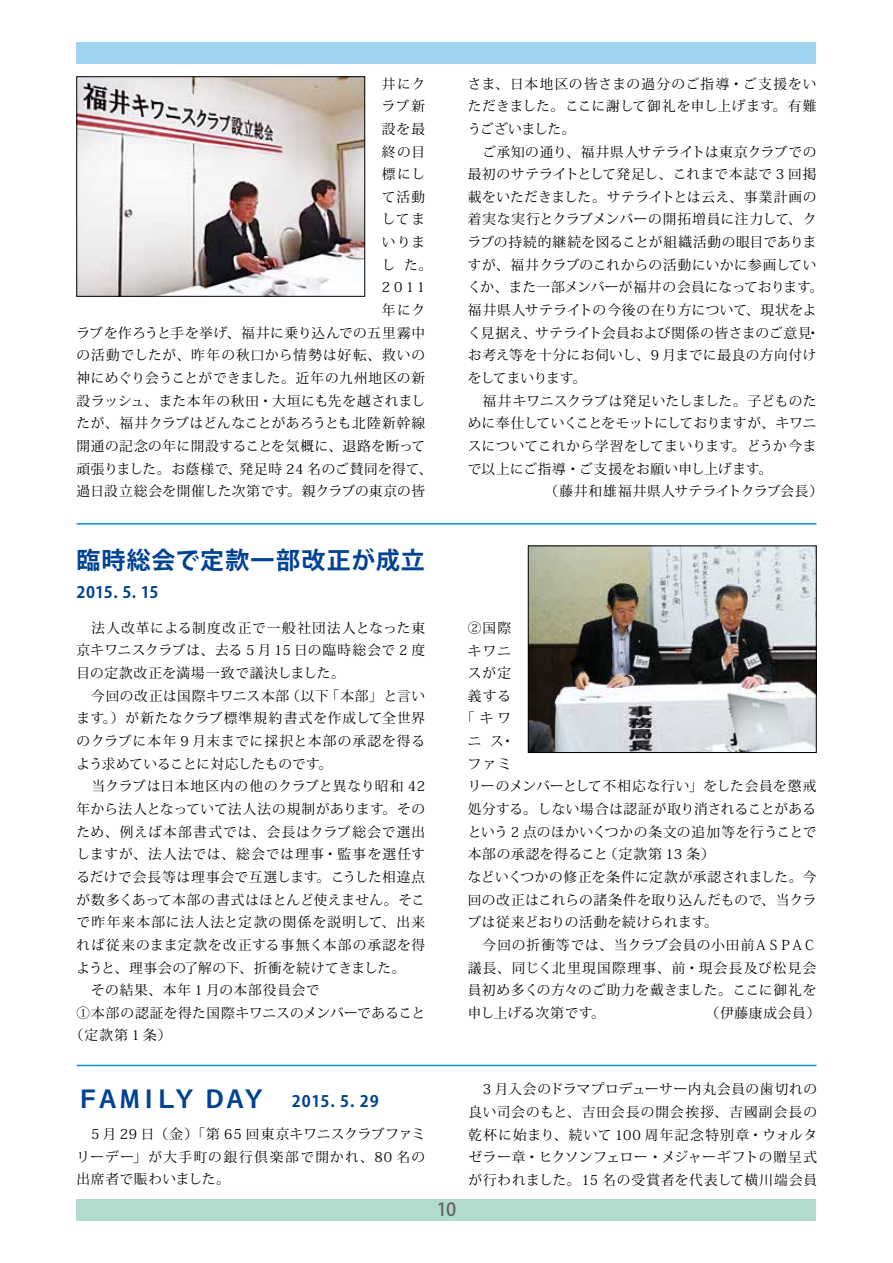
<style>
.page{position:relative;width:893px;height:1263px;background:#fff}
.page>*{position:absolute;margin:0;border:0;box-sizing:border-box;transform-origin:0 0}
.t1{font:700 24px "Koz Go Pro";letter-spacing:-.205em;color:#004294}
.t2{font:700 24px "Koz Go Pro";letter-spacing:.025em;color:#004294}
.t3{font:500 18px "Koz Go Pro";color:#666464}
.t4{font:700 15.75px "Koz Go Pro";letter-spacing:-.005em;color:#004294}
.t5{font:13.65px/22.6px "Koz Min Pro";letter-spacing:.04em;color:#000;text-align:justify}
.t6{font:13.65px "Koz Min Pro";letter-spacing:.015em;color:#000}
.t7{font:13.65px "Koz Min Pro";letter-spacing:.02em;color:#000}
.t8{font:13.65px "Koz Min Pro";letter-spacing:.085em;color:#000}
.t9{font:13.65px "Koz Min Pro";letter-spacing:.08em;color:#000}
.t10{font:13.65px "Koz Min Pro";letter-spacing:.005em;color:#000}
.t11{font:13.65px "Koz Min Pro";letter-spacing:-.02em;color:#000}
.t12{font:13.65px "Koz Min Pro";letter-spacing:.01em;color:#000}
.t13{font:13.65px "Koz Min Pro";letter-spacing:.07em;color:#000}
.t14{font:13.65px "Koz Min Pro";letter-spacing:.075em;color:#000}
.t15{font:13.65px "Koz Min Pro";letter-spacing:.095em;color:#000}
.t16{font:13.65px "Koz Min Pro";letter-spacing:.09em;color:#000}
.t17{font:13.65px "Koz Min Pro";letter-spacing:-.015em;color:#000}
.t18{font:13.65px "Koz Min Pro";letter-spacing:.06em;color:#000}
.t19{font:13.65px "Koz Min Pro";letter-spacing:-.03em;color:#000}
.t20{font:13.65px "Koz Min Pro";letter-spacing:-.025em;color:#000}
.s1{font-size:15.75px}
</style>
<div class="page">
<div style="left:77px;top:43px;width:739px;height:21px;background:#a0d2f2"></div>
<div style="left:77px;top:1199px;width:739px;height:21px;background:#b1dbcb"></div>
<img style="left:79px;top:79px;width:284px;height:215px">
<hr style="left:77px;top:523px;width:739px;height:1px;background:#0093d4">
<hr style="left:77px;top:1065px;width:739px;height:1px;background:#0093d4">
<img style="left:530px;top:548px;width:284px;height:203px">
<div style="left:528px;top:546px;width:288px;height:207px;border:1px solid #000"></div>
<p class="t5" style="left:382px;top:72px;width:45px">井にク</p>
<p class="t5" style="left:382px;top:94px;width:45px">ラブ新</p>
<p class="t5" style="left:382px;top:117px;width:45px">設を最</p>
<p class="t5" style="left:382px;top:140px;width:45px">終の目</p>
<p class="t5" style="left:382px;top:162px;width:45px">標にし</p>
<p class="t5" style="left:382px;top:185px;width:45px">て活動</p>
<p class="t5" style="left:382px;top:208px;width:45px">してま</p>
<p class="t5" style="left:382px;top:230px;width:45px">いりま</p>
<p class="t5" style="left:382px;top:253px;width:52px">し た。</p>
<p class="t5" style="left:382px;top:276px;width:45px">2011</p>
<p class="t5" style="left:382px;top:298px;width:45px">年にク</p>
<p class="t5" style="left:77px;top:321px;width:350px">ラブを作ろうと手を挙げ、福井に乗り込んでの五里霧中</p>
<p class="t9" style="left:77px;top:346px;width:350px">の活動でしたが、昨年の秋口から情勢は好転、救いの</p>
<p class="t7" style="left:77px;top:368px;width:350px">神にめぐり会うことができました。近年の九州地区の新</p>
<p class="t5" style="left:77px;top:389px;width:350px">設ラッシュ、また本年の秋田・大垣にも先を越されまし</p>
<p class="t5" style="left:77px;top:411px;width:350px">たが、福井クラブはどんなことがあろうとも北陸新幹線</p>
<p class="t5" style="left:77px;top:434px;width:350px">開通の記念の年に開設することを気概に、退路を断って</p>
<p class="t5" style="left:77px;top:457px;width:357px">頑張りました。お蔭様で、発足時 24 名のご賛同を得て、</p>
<p class="t5" style="left:77px;top:479px;width:350px">過日設立総会を開催した次第です。親クラブの東京の皆</p>
<p class="t16" style="left:468px;top:74px;width:350px">さま、日本地区の皆さまの過分のご指導・ご支援をい</p>
<p class="t5" style="left:468px;top:94px;width:350px">ただきました。ここに謝して御礼を申し上げます。有難</p>
<p class="t20" style="left:468px;top:119px;width:109px">うございました。</p>
<p class="t5" style="left:468px;top:140px;width:350px">　ご承知の通り、福井県人サテライトは東京クラブでの</p>
<p class="t5" style="left:468px;top:162px;width:350px">最初のサテライトとして発足し、これまで本誌で 3 回掲</p>
<p class="t5" style="left:468px;top:185px;width:350px">載をいただきました。サテライトとは云え、事業計画の</p>
<p class="t5" style="left:468px;top:208px;width:350px">着実な実行とクラブメンバーの開拓増員に注力して、ク</p>
<p class="t5" style="left:468px;top:230px;width:350px">ラブの持続的継続を図ることが組織活動の眼目でありま</p>
<p class="t5" style="left:468px;top:253px;width:350px">すが、福井クラブのこれからの活動にいかに参画してい</p>
<p class="t10" style="left:468px;top:278px;width:357px">くか、また一部メンバーが福井の会員になっております。</p>
<p class="t5" style="left:468px;top:298px;width:350px">福井県人サテライトの今後の在り方について、現状をよ</p>
<p class="t6" style="left:468px;top:323px;width:354px">く見据え、サテライト会員および関係の皆さまのご意見・</p>
<p class="t5" style="left:468px;top:343px;width:350px">お考え等を十分にお伺いし、9 月までに最良の方向付け</p>
<p class="t19" style="left:468px;top:368px;width:120px">をしてまいります。</p>
<p class="t12" style="left:468px;top:391px;width:350px">　福井キワニスクラブは発足いたしました。子どものた</p>
<p class="t11" style="left:468px;top:414px;width:350px">めに奉仕していくことをモットにしておりますが、キワニ</p>
<p class="t5" style="left:468px;top:434px;width:350px">スについてこれから学習をしてまいります。どうか今ま</p>
<p class="t5" style="left:468px;top:457px;width:306px">で以上にご指導・ご支援をお願い申し上げます。</p>
<p class="t5" style="left:545px;top:479px;width:280px">（藤井和雄福井県人サテライトクラブ会長）</p>
<h1 class="t2" style="left:77px;top:545px;width:375px">臨時総会で定款一部改正が成立　</h1>
<p class="t4" style="left:77px;top:582px;width:84px">2015. 5. 15</p>
<p class="t9" style="left:77px;top:618px;width:350px">　法人改革による制度改正で一般社団法人となった東</p>
<p class="t6" style="left:77px;top:641px;width:350px">京キワニスクラブは、去る 5 月 15 日の臨時総会で 2 度</p>
<p class="t5" style="left:77px;top:661px;width:270px">目の定款改正を満場一致で議決しました。</p>
<p class="t5" style="left:77px;top:684px;width:350px">　今回の改正は国際キワニス本部（以下「本部」と言い</p>
<p class="t5" style="left:77px;top:706px;width:350px">ます。）が新たなクラブ標準規約書式を作成して全世界</p>
<p class="t13" style="left:77px;top:731px;width:350px">のクラブに本年 9 月末までに採択と本部の承認を得る</p>
<p class="t17" style="left:77px;top:754px;width:257px">よう求めていることに対応したものです。</p>
<p class="t5" style="left:77px;top:774px;width:350px">　当クラブは日本地区内の他のクラブと異なり昭和 42</p>
<p class="t5" style="left:77px;top:797px;width:350px">年から法人となっていて法人法の規制があります。その</p>
<p class="t8" style="left:77px;top:822px;width:350px">ため、例えば本部書式では、会長はクラブ総会で選出</p>
<p class="t8" style="left:77px;top:844px;width:350px">しますが、法人法では、総会では理事・監事を選任す</p>
<p class="t5" style="left:77px;top:865px;width:350px">るだけで会長等は理事会で互選します。こうした相違点</p>
<p class="t7" style="left:77px;top:890px;width:350px">が数多くあって本部の書式はほとんど使えません。そこ</p>
<p class="t8" style="left:77px;top:912px;width:350px">で昨年来本部に法人法と定款の関係を説明して、出来</p>
<p class="t14" style="left:77px;top:935px;width:350px">れば従来のまま定款を改正する事無く本部の承認を得</p>
<p class="t7" style="left:77px;top:958px;width:330px">ようと、理事会の了解の下、折衝を続けてきました。</p>
<p class="t18" style="left:77px;top:980px;width:244px">　その結果、本年 1 月の本部役員会で</p>
<p class="t5" style="left:77px;top:1001px;width:350px">①本部の認証を得た国際キワニスのメンバーであること</p>
<p class="t5" style="left:70px;top:1024px;width:103px">（定款第 1 条）</p>
<p class="t5" style="left:468px;top:616px;width:45px">②国際</p>
<p class="t5" style="left:468px;top:639px;width:45px">キワニ</p>
<p class="t5" style="left:468px;top:661px;width:45px">スが定</p>
<p class="t5" style="left:468px;top:684px;width:45px">義する</p>
<p class="t5" style="left:461px;top:707px;width:52px">「キワ</p>
<p class="t5" style="left:468px;top:729px;width:48px">ニ ス・</p>
<p class="t5" style="left:468px;top:752px;width:45px">ファミ</p>
<p class="t5" style="left:468px;top:775px;width:350px">リーのメンバーとして不相応な行い」をした会員を懲戒</p>
<p class="t5" style="left:468px;top:797px;width:350px">処分する。しない場合は認証が取り消されることがある</p>
<p class="t5" style="left:468px;top:820px;width:350px">という 2 点のほかいくつかの条文の追加等を行うことで</p>
<p class="t5" style="left:468px;top:842px;width:249px">本部の承認を得ること（定款第 13 条）</p>
<p class="t5" style="left:468px;top:865px;width:350px">などいくつかの修正を条件に定款が承認されました。今</p>
<p class="t6" style="left:468px;top:890px;width:350px">回の改正はこれらの諸条件を取り込んだもので、当クラ</p>
<p class="t5" style="left:468px;top:910px;width:252px">ブは従来どおりの活動を続けられます。</p>
<p class="t5" style="left:468px;top:933px;width:350px">　今回の折衝等では、当クラブ会員の小田前ＡＳＰＡＣ</p>
<p class="t15" style="left:468px;top:958px;width:350px">議長、同じく北里現国際理事、前・現会長及び松見会</p>
<p class="t5" style="left:468px;top:978px;width:350px">員初め多くの方々のご助力を戴きました。ここに御礼を</p>
<p class="t5" style="left:468px;top:1001px;width:354px">申し上げる次第です。　　　　　　　 （伊藤康成会員）</p>
<h1 class="t1" style="left:77px;top:1083px;width:304px">ＦＡＭＩＬＹ ＤＡＹ　<span class="s1">2015. 5. 29</span></h1>
<p class="t5" style="left:77px;top:1122px;width:350px">　5 月 29 日 （金）「第 65 回東京キワニスクラブファミリーデー」が大手町の銀行倶楽部で開かれ、80 名の出席者で賑わいました。</p>
<h2 class="t3" style="left:437px;top:1198px;width:21px">10</h2>
<p class="t5" style="left:468px;top:1077px;width:350px">　3 月入会のドラマプロデューサー内丸会員の歯切れの良い司会のもと、吉田会長の開会挨拶、吉國副会長の乾杯に始まり、続いて 100 周年記念特別章・ウォルタゼラー章・ヒクソンフェロー・メジャーギフトの贈呈式が行われました。15 名の受賞者を代表して横川端会員</p>
</div>
